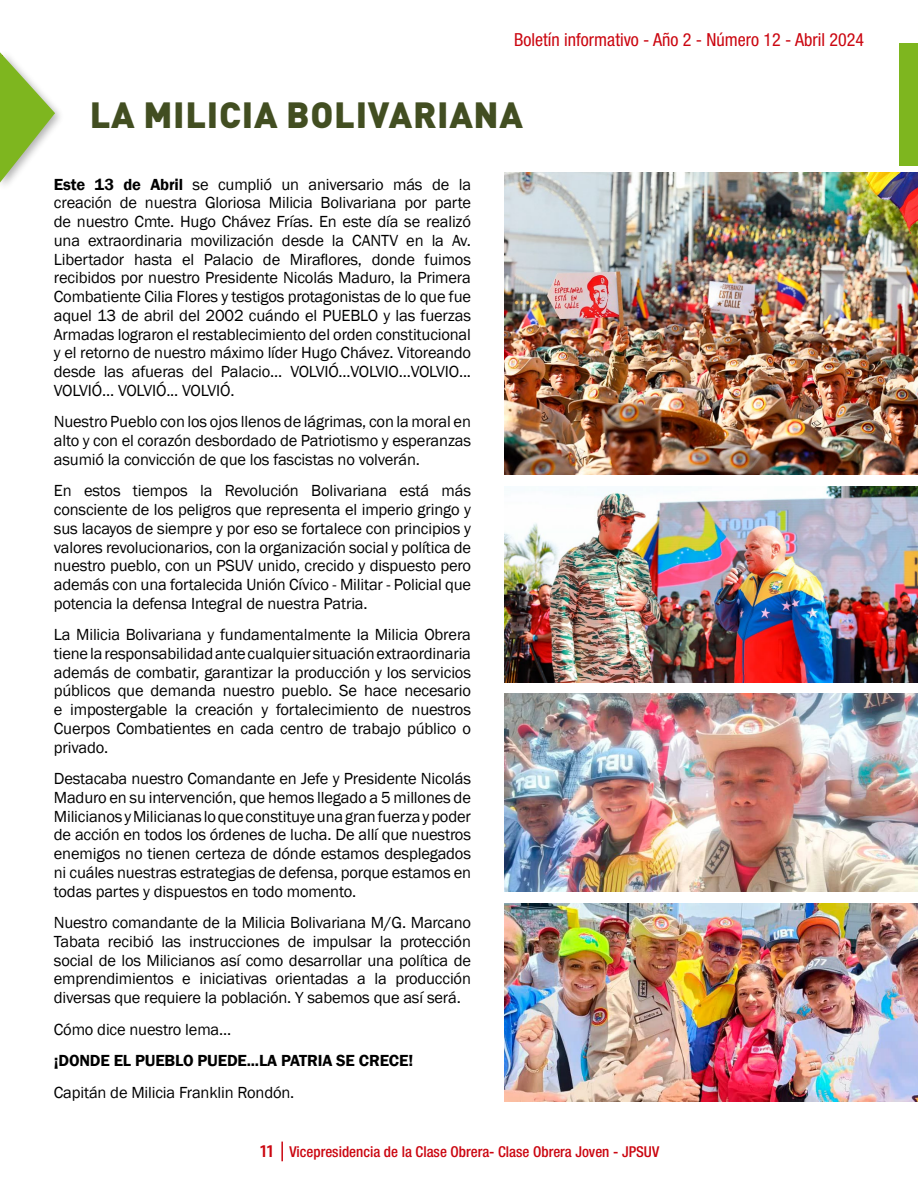
<style>
.page{position:relative;width:918px;height:1188px;background:#fff}
.page>*{position:absolute;margin:0;border:0;box-sizing:border-box;transform-origin:0 0}
.t1{font:900 36px "DIN Pro";letter-spacing:.02em;color:#424e21}
.t2{font:condensed 18px "Helvetica Neue LT Std";color:#cb0610}
.t3{font:16.5px/18.8px "Franklin Gothic";letter-spacing:-.01em;color:#000;text-align:justify}
.t4{font:600 16.5px "Franklin Gothic";letter-spacing:-.01em;color:#000}
.t5{font:500 condensed 15px "Helvetica Neue";color:#cb0610}
.s1{font-weight:600}
.s2{font-family:"Myriad Pro";font-weight:600;font-stretch:normal;font-size:18px}
</style>
<div class="page">
<svg style="left:281px;top:1142px;width:2px;height:19px"></svg>
<div style="left:899px;top:44px;width:19px;height:122px;background:#7eb61f"></div>
<svg style="left:0;top:52px;width:55px;height:131px"></svg>
<img style="left:505px;top:173px;width:413px;height:302px">
<img style="left:505px;top:694px;width:413px;height:197px">
<img style="left:505px;top:903px;width:413px;height:198px">
<img style="left:505px;top:486px;width:413px;height:196px">
<p class="t2" style="left:514px;top:29px;width:351px">Boletín informativo - Año 2 - Número 12 - Abril 2024</p>
<h1 class="t1" style="left:90px;top:84px;width:435px">LA MILICIA BOLIVARIANA</h1>
<p class="t3" style="left:54px;top:175px;width:419px"><span class="s1">Este 13 de Abril</span> se cumplió un aniversario más de la creación de nuestra Gloriosa Milicia Bolivariana por parte de nuestro Cmte. Hugo Chávez Frías. En este día se realizó una extraordinaria movilización desde la CANTV en la Av.<br>Libertador hasta el Palacio de Miraflores, donde fuimos recibidos por nuestro Presidente Nicolás Maduro, la Primera Combatiente Cilia Flores y testigos protagonistas de lo que fue aquel 13 de abril del 2002 cuándo el PUEBLO y las fuerzas Armadas lograron el restablecimiento del orden constitucional y el retorno de nuestro máximo líder Hugo Chávez. Vitoreando desde las afueras del Palacio... VOLVIÓ...VOLVIO...VOLVIO...<br>VOLVIÓ... VOLVIÓ... VOLVIÓ.</p>
<p class="t3" style="left:54px;top:413px;width:419px">Nuestro Pueblo con los ojos llenos de lágrimas, con la moral en alto y con el corazón desbordado de Patriotismo y esperanzas asumió la convicción de que los fascistas no volverán.</p>
<p class="t3" style="left:54px;top:482px;width:419px">En estos tiempos la Revolución Bolivariana está más consciente de los peligros que representa el imperio gringo y sus lacayos de siempre y por eso se fortalece con principios y valores revolucionarios, con la organización social y política de nuestro pueblo, con un PSUV unido, crecido y dispuesto pero además con una fortalecida Unión Cívico - Militar - Policial que potencia la defensa Integral de nuestra Patria.</p>
<p class="t3" style="left:54px;top:626px;width:419px">La Milicia Bolivariana y fundamentalmente la Milicia Obrera tiene la responsabilidad ante cualquier situación extraordinaria además de combatir, garantizar la producción y los servicios públicos que demanda nuestro pueblo. Se hace necesario e impostergable la creación y fortalecimiento de nuestros Cuerpos Combatientes en cada centro de trabajo público o privado.</p>
<p class="t3" style="left:54px;top:770px;width:419px">Destacaba nuestro Comandante en Jefe y Presidente Nicolás Maduro en su intervención, que hemos llegado a 5 millones de Milicianos y Milicianas lo que constituye una gran fuerza y poder de acción en todos los órdenes de lucha. De allí que nuestros enemigos no tienen certeza de dónde estamos desplegados ni cuáles nuestras estrategias de defensa, porque estamos en todas partes y dispuestos en todo momento.</p>
<p class="t3" style="left:54px;top:914px;width:419px">Nuestro comandante de la Milicia Bolivariana M/G. Marcano Tabata recibió las instrucciones de impulsar la protección social de los Milicianos así como desarrollar una política de emprendimientos e iniciativas orientadas a la producción diversas que requiere la población. Y sabemos que así será.</p>
<p class="t3" style="left:54px;top:1020px;width:179px">Cómo dice nuestro lema...</p>
<p class="t4" style="left:54px;top:1050px;width:361px">¡DONDE EL PUEBLO PUEDE...LA PATRIA SE CRECE!</p>
<p class="t3" style="left:54px;top:1083px;width:242px">Capitán de Milicia Franklin Rondón.</p>
<p class="t5" style="left:259px;top:1143px;width:402px"><span class="s2">11</span> Vicepresidencia de la Clase Obrera- Clase Obrera Joven - JPSUV</p>
</div>
